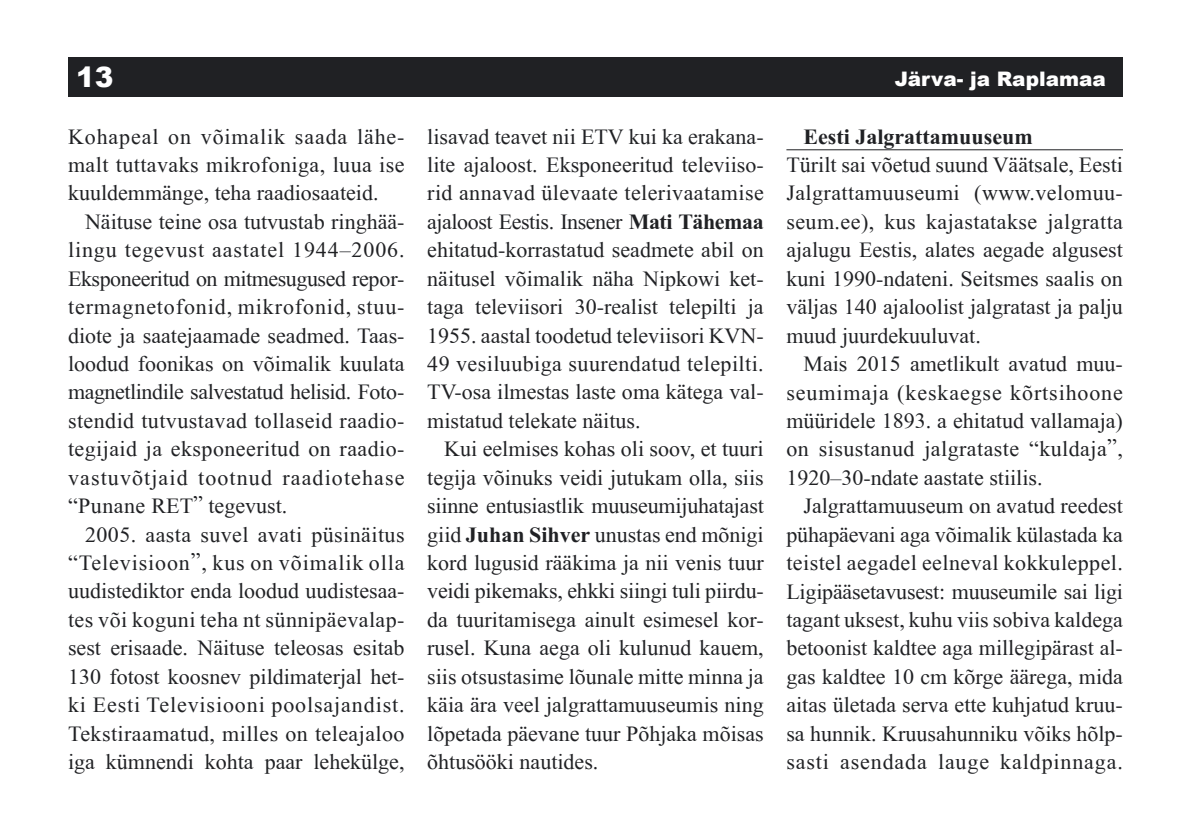
<style>
.page{position:relative;width:1191px;height:840px;background:#fff}
.page>*{position:absolute;margin:0;border:0;box-sizing:border-box;transform-origin:0 0}
.t1{font:900 28px "Arial";color:#fff}
.t2{font:22px/28.4px "EE Times New Roman";color:#202124;text-align:justify}
.t3{font:700 22px "EE Times New Roman";color:#202124}
.t4{font:900 20px "Arial";color:#fff}
.s1{font-weight:700}
</style>
<div class="page">
<div style="left:68px;top:57px;width:1055px;height:39px;background:#202124"></div>
<hr style="left:786px;top:149px;width:337px;height:1px;background:#202124">
<p class="t1" style="left:76px;top:57px;width:39px">13</p>
<p class="t4" style="left:894px;top:64px;width:213px">Järva- ja Raplamaa</p>
<p class="t2" style="left:68px;top:122px;width:338px">Kohapeal on võimalik saada lähe&shy;malt tuttavaks mikrofoniga, luua ise kuuldemmänge, teha raadiosaateid.</p>
<p class="t2" style="left:68px;top:207px;width:338px;text-indent:17px">Näituse teine osa tutvustab ringhää&shy;lingu tegevust aastatel 1944–2006.<br>Eksponeeritud on mitmesugused repor&shy;termagnetofonid, mikrofonid, stuu&shy;diote ja saatejaamade seadmed. Taas&shy;loodud foonikas on võimalik kuulata magnetlindile salvestatud helisid. Foto&shy;stendid tutvustavad tollaseid raadio&shy;tegijaid ja eksponeeritud on raadio&shy;vastuvõtjaid tootnud raadiotehase “Punane RET” tegevust.</p>
<p class="t2" style="left:68px;top:520px;width:338px;text-indent:17px">2005. aasta suvel avati püsinäitus “Televisioon”, kus on võimalik olla uudistediktor enda loodud uudistesaa&shy;tes või koguni teha nt sünnipäevalap&shy;sest erisaade. Näituse teleosas esitab 130 fotost koosnev pildimaterjal het&shy;ki Eesti Televisiooni poolsajandist.<br>Tekstiraamatud, milles on teleajaloo iga kümnendi kohta paar lehekülge,</p>
<p class="t2" style="left:427px;top:122px;width:338px">lisavad teavet nii ETV kui ka erakana&shy;lite ajaloost. Eksponeeritud televiiso&shy;rid annavad ülevaate telerivaatamise ajaloost Eestis. Insener <span class="s1">Mati Tähemaa </span>ehitatud-korrastatud seadmete abil on näitusel võimalik näha Nipkowi ket&shy;taga televiisori 30-realist telepilti ja 1955. aastal toodetud televiisori KVN-49 vesiluubiga suurendatud telepilti.<br>TV-osa ilmestas laste oma kätega val&shy;mistatud telekate näitus.</p>
<p class="t2" style="left:427px;top:434px;width:338px;text-indent:17px">Kui eelmises kohas oli soov, et tuuri tegija võinuks veidi jutukam olla, siis siinne entusiastlik muuseumijuhatajast giid <span class="s1">Juhan Sihver</span> unustas end mõnigi kord lugusid rääkima ja nii venis tuur veidi pikemaks, ehkki siingi tuli piirdu&shy;da tuuritamisega ainult esimesel kor&shy;rusel. Kuna aega oli kulunud kauem, siis otsustasime lõunale mitte minna ja käia ära veel jalgrattamuuseumis ning lõpetada päevane tuur Põhjaka mõisas õhtusööki nautides.</p>
<p class="t3" style="left:803px;top:123px;width:231px">Eesti Jalgrattamuuseum</p>
<p class="t2" style="left:786px;top:150px;width:338px">Türilt sai võetud suund Väätsale, Eesti Jalgrattamuuseumi (www.velomuu&shy;seum.ee), kus kajastatakse jalgratta ajalugu Eestis, alates aegade algusest kuni 1990-ndateni. Seitsmes saalis on väljas 140 ajaloolist jalgratast ja palju muud juurdekuuluvat.</p>
<p class="t2" style="left:786px;top:349px;width:338px;text-indent:17px">Mais 2015 ametlikult avatud muu&shy;seumimaja (keskaegse kõrtsihoone müüridele 1893. a ehitatud vallamaja) on sisustanud jalgrataste “kuldaja”, 1920–30-ndate aastate stiilis.</p>
<p class="t2" style="left:786px;top:491px;width:338px;text-indent:17px">Jalgrattamuuseum on avatud reedest pühapäevani aga võimalik külastada ka teistel aegadel eelneval kokkuleppel.<br>Ligipääsetavusest: muuseumile sai ligi tagant uksest, kuhu viis sobiva kaldega betoonist kaldtee aga millegipärast al&shy;gas kaldtee 10 cm kõrge äärega, mida aitas ületada serva ette kuhjatud kruu&shy;sa hunnik. Kruusahunniku võiks hõlp&shy;sasti asendada lauge kaldpinnaga.</p>
</div>
